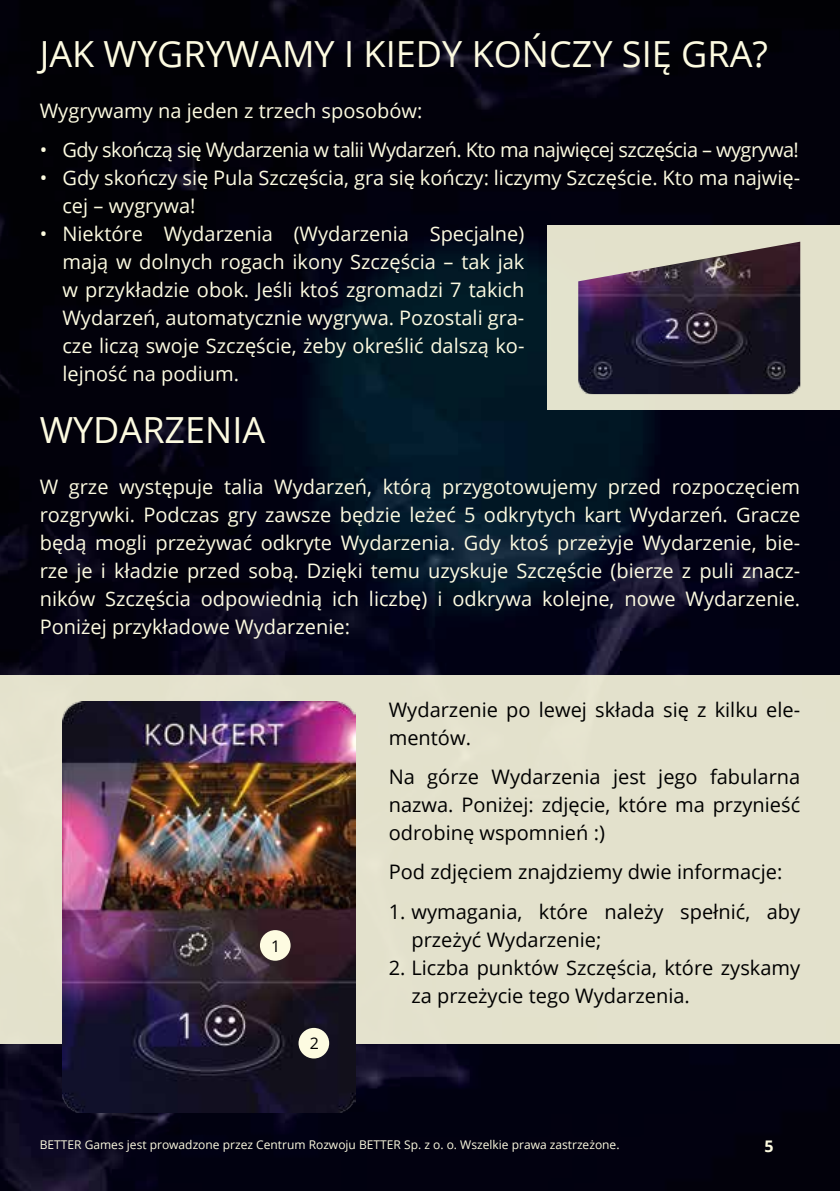
<style>
.page{position:relative;width:840px;height:1191px;background:#fff}
.page>*{position:absolute;margin:0;border:0;box-sizing:border-box;transform-origin:0 0}
.t1{font:36px "Open Sans";color:#fdfbe1}
.t2{font:20px/28px "Open Sans";color:#fdfbe1;text-align:justify}
.t3{font:20px/28px "Open Sans";color:#000}
.t4{font:20px "Open Sans";letter-spacing:-.03em;color:#fdfbe1}
.t5{font:16px "Open Sans";color:#000}
.t6{font:700 16px "Open Sans";color:#fdfbe1}
.t7{font:12px "Open Sans";color:#fdfbe1}
</style>
<div class="page">
<img style="left:0;top:0;width:839px;height:1191px">
<div style="left:547px;top:226px;width:292px;height:184px;background:#e3e1cb"></div>
<div style="left:0;top:675px;width:839px;height:368px;background:#e3e1cc"></div>
<img style="left:578px;top:242px;width:221px;height:152px">
<img style="left:62px;top:701px;width:293px;height:411px">
<div style="left:260px;top:930px;width:30px;height:30px;background:#fdfbe1;border-radius:50%"></div>
<div style="left:298px;top:1028px;width:31px;height:30px;background:#fdfbe1;border-radius:50%"></div>
<h1 class="t1" style="left:40px;top:30px;width:729px">JAK WYGRYWAMY I KIEDY KOŃCZY SIĘ GRA?</h1>
<p class="t2" style="left:40px;top:96px;width:384px">Wygrywamy na jeden z trzech sposobów:</p>
<p class="t4" style="left:40px;top:136px;width:760px">• Gdy skończą się Wydarzenia w talii Wydarzeń. Kto ma najwięcej szczęścia – wygrywa!</p>
<p class="t2" style="left:62px;top:163px;width:739px;text-indent:-23px">• Gdy skończy się Pula Szczęścia, gra się kończy: liczymy Szczęście. Kto ma najwię&shy;cej – wygrywa!</p>
<p class="t2" style="left:62px;top:219px;width:463px;text-indent:-23px">• Niektóre Wydarzenia (Wydarzenia Specjalne) mają w dolnych rogach ikony Szczęścia – tak jak w przykładzie obok. Jeśli ktoś zgromadzi 7 takich Wydarzeń, automatycznie wygrywa. Pozostali gra&shy;cze liczą swoje Szczęście, żeby określić dalszą ko&shy;lejność na podium.</p>
<h1 class="t1" style="left:40px;top:406px;width:227px">WYDARZENIA</h1>
<p class="t2" style="left:40px;top:472px;width:761px">W grze występuje talia Wydarzeń, którą przygotowujemy przed rozpoczęciem rozgrywki. Podczas gry zawsze będzie leżeć 5 odkrytych kart Wydarzeń. Gracze będą mogli przeżywać odkryte Wydarzenia. Gdy ktoś przeżyje Wydarzenie, bie&shy;rze je i kładzie przed sobą. Dzięki temu uzyskuje Szczęście (bierze z puli znacz&shy;ników Szczęścia odpowiednią ich liczbę) i odkrywa kolejne, nowe Wydarzenie.<br>Poniżej przykładowe Wydarzenie:</p>
<p class="t5" style="left:271px;top:934px;width:11px">1</p>
<p class="t5" style="left:310px;top:1032px;width:11px">2</p>
<p class="t3" style="left:388px;top:694px;width:413px">Wydarzenie po lewej składa się z kilku ele&shy;mentów.</p>
<p class="t3" style="left:388px;top:762px;width:413px;text-align:justify">Na górze Wydarzenia jest jego fabularna nazwa. Poniżej: zdjęcie, które ma przynieść odrobinę wspomnień :)</p>
<p class="t3" style="left:388px;top:857px;width:395px">Pod zdjęciem znajdziemy dwie informacje:</p>
<p class="t3" style="left:411px;top:897px;width:390px;text-indent:-23px">1. wymagania, które należy spełnić, aby przeżyć Wydarzenie;</p>
<p class="t3" style="left:411px;top:953px;width:390px;text-indent:-23px">2. Liczba punktów Szczęścia, które zyskamy za przeżycie tego Wydarzenia.</p>
<p class="t7" style="left:40px;top:1136px;width:581px">BETTER Games jest prowadzone przez Centrum Rozwoju BETTER Sp. z o. o. Wszelkie prawa zastrzeżone.</p>
<p class="t6" style="left:764px;top:1135px;width:11px">5</p>
</div>
